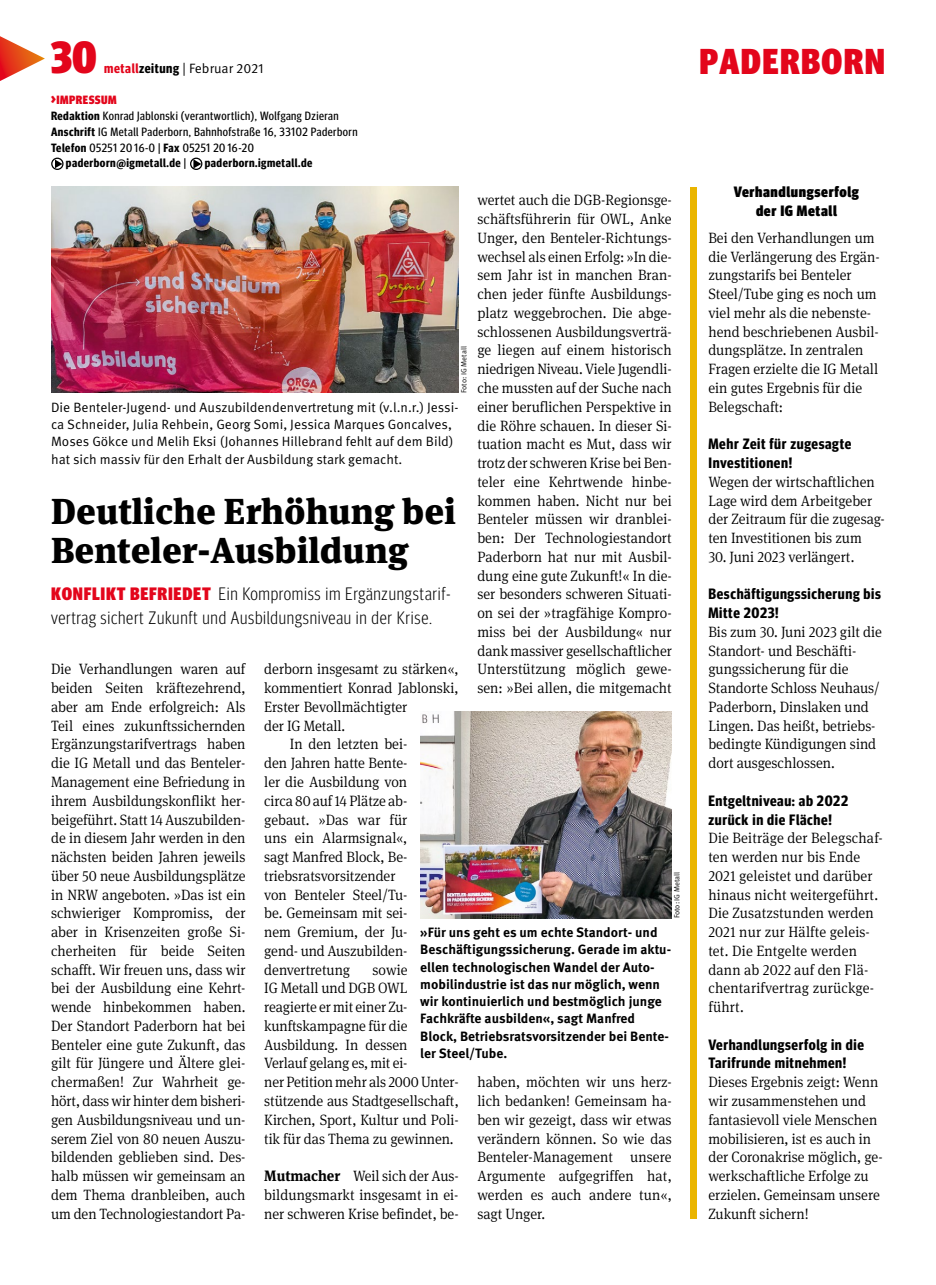
<style>
.page{position:relative;width:936px;height:1285px;background:#fff}
.page>*{position:absolute;margin:0;border:0;box-sizing:border-box;transform-origin:0 0}
.t1{font:900 condensed 45px "Meta Head IGMT";color:#e3051b}
.t2{font:900 36px/39px "Meta Serif IGMT";color:#000}
.t3{font:900 condensed 36px "Meta Head IGMT";letter-spacing:.04em;color:#e3051b}
.t4{font:300 condensed 18px/24px "Meta Head IGMT";letter-spacing:.04em;color:#000}
.t5{font:300 15px/18.8px "Meta Serif IGMT";color:#000;scale:.95 1}
.t6{font:700 15px/18.8px "Meta Headline Cond OT";letter-spacing:.04em;color:#000}
.t7{font:900 condensed 15px/18.8px "Meta Head IGMT";letter-spacing:.04em;color:#000;text-align:center}
.t8{font:700 13.5px/17.2px "Meta IGMT";color:#000}
.t9{font:13.5px/17.2px "Meta IGMT";color:#000}
.t10{font:12px "Meta Headline Cond OT";letter-spacing:.04em;color:#000}
.t11{font:700 12px "Meta Headline Cond OT";letter-spacing:.04em;color:#000}
.t12{font:900 condensed 12px "Meta Head IGMT";letter-spacing:.04em;color:#e3051b}
.t13{font:7.5px "Meta IGMT";color:#000}
.s1{font-family:"Meta Headline Cond OT";font-weight:700;color:#e3051b}
.s2{font-family:"Meta Headline Cond OT";font-weight:700}
.s3{font-size:13.5px}
.s4{font-weight:700}
.s5{font-weight:400}
.s6{font-weight:900;color:#e3051b}
</style>
<div class="page">
<img style="left:51px;top:186px;width:407px;height:207px">
<div style="left:51px;top:158px;width:13px;height:12px;border:1px solid #000;border-radius:50%"></div>
<svg style="left:55px;top:159px;width:7px;height:9px"></svg>
<div style="left:190px;top:158px;width:12px;height:12px;border:1px solid #000;border-radius:50%"></div>
<svg style="left:193px;top:159px;width:8px;height:9px"></svg>
<div style="left:690px;top:186px;width:6px;height:1032px;background:#eab500"></div>
<svg style="left:0;top:36px;width:45px;height:45px"></svg>
<img style="left:420px;top:711px;width:251px;height:207px">
<h1 class="t1" style="left:51px;top:21px;width:47px">30</h1>
<p class="t9" style="left:104px;top:59px;width:161px"><span class="s1">metall</span><span class="s2">zeitung</span> | Februar 2021</p>
<p class="t12" style="left:51px;top:91px;width:67px"><span class="s3">&gt;</span>IMPRESSUM</p>
<p class="t10" style="left:51px;top:109px;width:289px"><span class="s4">Redaktion</span> Konrad Jablonski (verantwortlich), Wolfgang Dzieran</p>
<p class="t10" style="left:51px;top:124px;width:308px"><span class="s4">Anschrift</span> IG Metall Paderborn, Bahnhofstraße 16, 33102 Paderborn</p>
<p class="t10" style="left:51px;top:140px;width:204px"><span class="s4">Telefon</span> 05251 20 16-0 | <span class="s4">Fax</span> 05251 20 16-20</p>
<p class="t11" style="left:66px;top:156px;width:122px">paderborn@igmetall.de <span class="s5">|</span></p>
<p class="t11" style="left:205px;top:156px;width:109px">paderborn.igmetall.de</p>
<p class="t5" style="left:477px;top:190px;width:206px;text-align:justify">wertet auch die DGB-Regionsge&shy;schäftsführerin für OWL, Anke Unger, den Benteler-Richtungs&shy;wechsel als einen Erfolg: »In die&shy;sem Jahr ist in manchen Bran&shy;chen jeder fünfte Ausbildungs&shy;platz weggebrochen. Die abge&shy;schlossenen Ausbildungsverträ&shy;ge liegen auf einem historisch niedrigen Niveau. Viele Jugendli&shy;che mussten auf der Suche nach einer beruflichen Perspektive in die Röhre schauen. In dieser Si&shy;tuation macht es Mut, dass wir trotz der schweren Krise bei Ben&shy;teler eine Kehrtwende hinbe&shy;kommen haben. Nicht nur bei Benteler müssen wir dranblei&shy;ben: Der Technologiestandort Paderborn hat nur mit Ausbil&shy;dung eine gute Zukunft!« In die&shy;ser besonders schweren Situati&shy;on sei der »tragfähige Kompro&shy;miss bei der Ausbildung« nur dank massiver gesellschaftlicher Unterstützung möglich gewe&shy;sen: »Bei allen, die mitgemacht</p>
<p class="t13" style="left:458px;top:393px;width:48px;rotate:-90deg">Foto: IG Metall</p>
<p class="t9" style="left:51px;top:397px;width:409px">Die Benteler-Jugend- und Auszubildendenvertretung mit (v.l.n.r.) Jessi&shy;ca Schneider, Julia Rehbein, Georg Somi, Jessica Marques Goncalves, Moses Gökce und Melih Eksi (Johannes Hillebrand fehlt auf dem Bild) hat sich massiv für den Erhalt der Ausbildung stark gemacht.</p>
<h2 class="t2" style="left:51px;top:488px;width:406px">Deutliche Erhöhung bei<br>Benteler-Ausbildung</h2>
<p class="t4" style="left:51px;top:580px;width:401px"><span class="s6">KONFLIKT BEFRIEDET</span> Ein Kompromiss im Ergänzungstarif&shy;vertrag sichert Zukunft und Ausbildungsniveau in der Krise.</p>
<p class="t5" style="left:51px;top:659px;width:206px;text-align:justify">Die Verhandlungen waren auf beiden Seiten kräftezehrend, aber am Ende erfolgreich: Als Teil eines zukunftssichernden Ergänzungstarifvertrags haben die IG Metall und das Benteler-Management eine Befriedung in ihrem Ausbildungskonflikt her&shy;beigeführt. Statt 14 Auszubilden&shy;de in diesem Jahr werden in den nächsten beiden Jahren jeweils über 50 neue Ausbildungsplätze in NRW angeboten. »Das ist ein schwieriger Kompromiss, der aber in Krisenzeiten große Si&shy;cherheiten für beide Seiten schafft. Wir freuen uns, dass wir bei der Ausbildung eine Kehrt&shy;wende hinbekommen haben.<br>Der Standort Paderborn hat bei Benteler eine gute Zukunft, das gilt für Jüngere und Ältere glei&shy;chermaßen! Zur Wahrheit ge&shy;hört, dass wir hinter dem bisheri&shy;gen Ausbildungsniveau und un&shy;serem Ziel von 80 neuen Auszu&shy;bildenden geblieben sind. Des&shy;halb müssen wir gemeinsam an dem Thema dranbleiben, auch um den Technologiestandort Pa-</p>
<p class="t5" style="left:264px;top:659px;width:206px">derborn insgesamt zu stärken«,</p>
<p class="t5" style="left:264px;top:677px;width:206px">kommentiert Konrad Jablonski,</p>
<p class="t5" style="left:264px;top:696px;width:152px">Erster Bevollmächtigter</p>
<p class="t5" style="left:264px;top:715px;width:87px">der IG Metall.</p>
<p class="t5" style="left:290px;top:734px;width:125px">In den letzten bei-</p>
<p class="t5" style="left:264px;top:752px;width:152px">den Jahren hatte Bente-</p>
<p class="t5" style="left:264px;top:771px;width:152px">ler die Ausbildung von</p>
<p class="t5" style="left:264px;top:790px;width:152px">circa 80 auf 14 Plätze ab-</p>
<p class="t5" style="left:264px;top:809px;width:152px">gebaut. »Das war für</p>
<p class="t5" style="left:264px;top:827px;width:152px">uns ein Alarmsignal«,</p>
<p class="t5" style="left:264px;top:846px;width:152px">sagt Manfred Block, Be-</p>
<p class="t5" style="left:264px;top:865px;width:140px">triebsratsvorsitzender</p>
<p class="t5" style="left:264px;top:884px;width:152px">von Benteler Steel/Tu-</p>
<p class="t5" style="left:264px;top:902px;width:152px">be. Gemeinsam mit sei-</p>
<p class="t5" style="left:264px;top:921px;width:152px">nem Gremium, der Ju-</p>
<p class="t5" style="left:264px;top:940px;width:152px">gend- und Auszubilden-</p>
<p class="t5" style="left:264px;top:959px;width:92px">denvertretung</p>
<p class="t13" style="left:671px;top:918px;width:48px;rotate:-90deg">Foto: IG Metall</p>
<p class="t8" style="left:420px;top:922px;width:252px">»Für uns geht es um echte Standort- und Beschäftigungssicherung. Gerade im aktu&shy;ellen technologischen Wandel der Auto&shy;mobilindustrie ist das nur möglich, wenn wir kontinuierlich und bestmöglich junge Fachkräfte ausbilden«, sagt Manfred Block, Betriebsratsvorsitzender bei Bente&shy;ler Steel/Tube.</p>
<p class="t5" style="left:264px;top:959px;width:206px;text-indent:108px">sowie<br>IG Metall und DGB OWL reagierte er mit einer Zu&shy;kunftskampagne für die<br>Ausbildung. In dessen<br>Verlauf gelang es, mit ei-<br>ner Petition mehr als 2000 Unter&shy;stützende aus Stadtgesellschaft,<br>Kirchen, Sport, Kultur und Poli&shy;tik für das Thema zu gewinnen.</p>
<p class="t5" style="left:264px;top:1165px;width:206px;text-align:justify"><span class="s4">Mutmacher</span> Weil sich der Aus&shy;bildungsmarkt insgesamt in ei&shy;ner schweren Krise befindet, be-</p>
<p class="t5" style="left:477px;top:1071px;width:206px;text-align:justify">haben, möchten wir uns herz&shy;lich bedanken! Gemeinsam ha&shy;ben wir gezeigt, dass wir etwas verändern können. So wie das Benteler-Management unsere Argumente aufgegriffen hat, werden es auch andere tun«, sagt Unger.</p>
<h2 class="t3" style="left:699px;top:33px;width:187px">PADERBORN</h2>
<p class="t7" style="left:733px;top:181px;width:127px">Verhandlungserfolg der IG Metall</p>
<p class="t5" style="left:708px;top:227px;width:182px">Bei den Verhandlungen um die Verlängerung des Ergän&shy;zungstarifs bei Benteler<br>Steel/Tube ging es noch um viel mehr als die nebenste&shy;hend beschriebenen Ausbil&shy;dungsplätze. In zentralen<br>Fragen erzielte die IG Metall ein gutes Ergebnis für die<br>Belegschaft:</p>
<p class="t6" style="left:708px;top:434px;width:144px">Mehr Zeit für zugesagte<br>Investitionen!</p>
<p class="t5" style="left:708px;top:471px;width:187px">Wegen der wirtschaftlichen<br>Lage wird dem Arbeitgeber der Zeitraum für die zugesag&shy;ten Investitionen bis zum</p>
<p class="t5" style="left:708px;top:546px;width:155px">30. Juni 2023 verlängert.</p>
<p class="t6" style="left:708px;top:584px;width:174px">Beschäftigungssicherung bis<br>Mitte 2023!</p>
<p class="t5" style="left:708px;top:621px;width:184px">Bis zum 30. Juni 2023 gilt die<br>Standort- und Beschäfti&shy;gungssicherung für die<br>Standorte Schloss Neuhaus/<br>Paderborn, Dinslaken und<br>Lingen. Das heißt, betriebs&shy;bedingte Kündigungen sind dort ausgeschlossen.</p>
<p class="t6" style="left:708px;top:790px;width:141px">Entgeltniveau: ab 2022 zurück in die Fläche!</p>
<p class="t5" style="left:708px;top:827px;width:185px">Die Beiträge der Belegschaf&shy;ten werden nur bis Ende<br>2021 geleistet und darüber hinaus nicht weitergeführt.<br>Die Zusatzstunden werden<br>2021 nur zur Hälfte geleis&shy;tet. Die Entgelte werden dann ab 2022 auf den Flä&shy;chentarifvertrag zurückge&shy;führt.</p>
<p class="t6" style="left:708px;top:1034px;width:157px">Verhandlungserfolg in die<br>Tarifrunde mitnehmen!</p>
<p class="t5" style="left:708px;top:1071px;width:185px">Dieses Ergebnis zeigt: Wenn wir zusammenstehen und fantasievoll viele Menschen mobilisieren, ist es auch in der Coronakrise möglich, ge&shy;werkschaftliche Erfolge zu erzielen. Gemeinsam unsere<br>Zukunft sichern!</p>
</div>
